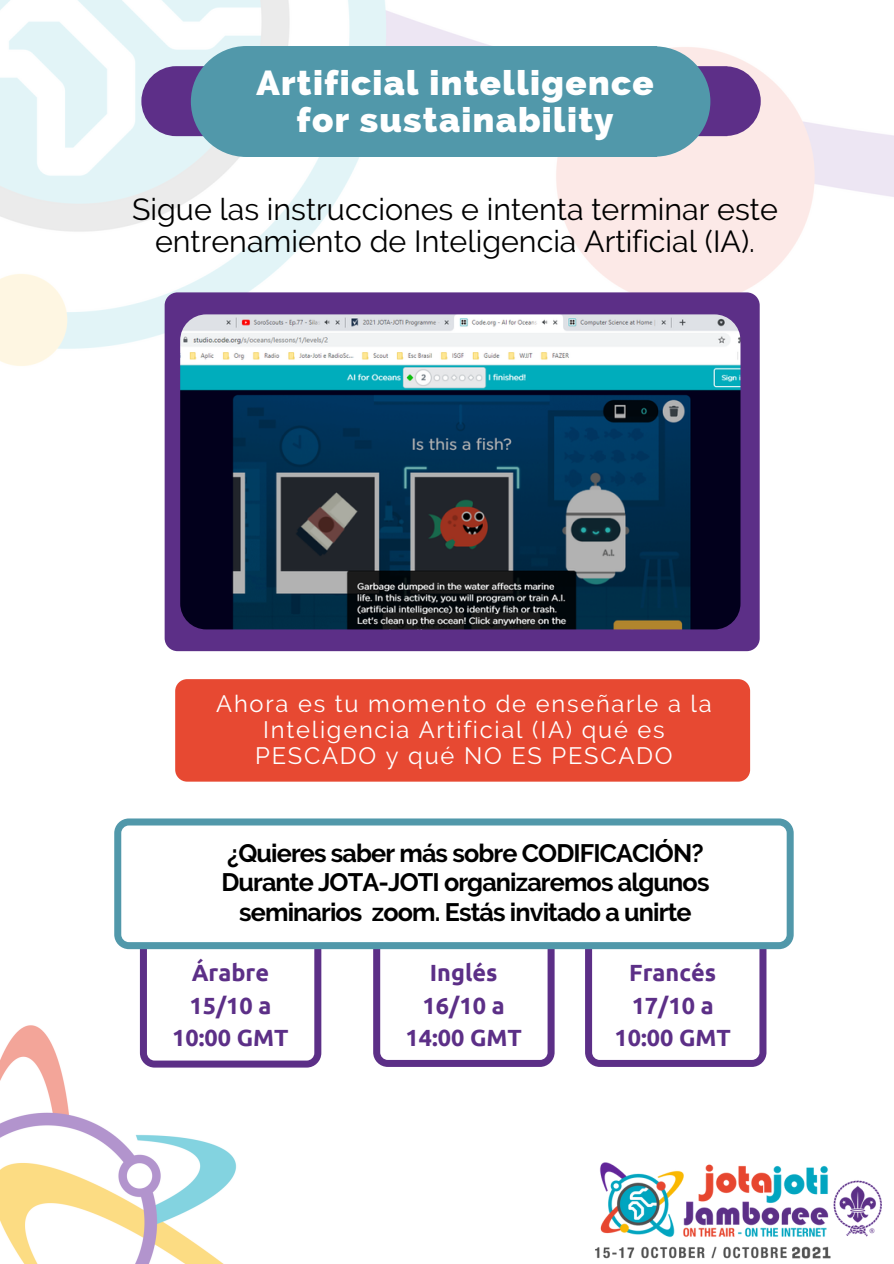
<style>
.page{position:relative;width:894px;height:1264px;background:#fff}
.page>*{position:absolute;margin:0;border:0;box-sizing:border-box;transform-origin:0 0}
.t1{font:800 34.8px/36.3px "Raleway";letter-spacing:.04em;color:#fff;text-align:center}
.t2{font:30.45px/31.5px "Raleway";color:#000;text-align:center}
.t3{font:700 25.2px/29.2px "Raleway";letter-spacing:-.035em;color:#000;text-align:center}
.t4{font:23.7px/26.2px "Raleway";letter-spacing:.075em;color:#fff;text-align:center}
.t5{font:700 23.4px/32.7px "Ubuntu";color:#5c2f87;text-align:center}
</style>
<div class="page">
<img style="left:595px;top:1162px;width:287px;height:97px">
<img style="left:0;top:0;width:893px;height:386px">
<div style="left:141px;top:66px;width:619px;height:70px;background:#5d2f88;border-radius:35px"></div>
<img style="left:0;top:1023px;width:256px;height:240px">
<div style="left:165px;top:292px;width:594px;height:359px;background:#5c2f87"></div>
<img style="left:180px;top:314px;width:560px;height:315px;border-radius:26px">
<div style="left:191px;top:46px;width:519px;height:111px;background:#5198aa;border-radius:55px"></div>
<div style="left:175px;top:679px;width:575px;height:102px;background:#e74932"></div>
<svg style="left:140px;top:949px;width:181px;height:118px"></svg>
<svg style="left:373px;top:949px;width:181px;height:117px"></svg>
<svg style="left:585px;top:949px;width:181px;height:117px"></svg>
<svg style="left:114px;top:818px;width:679px;height:131px"></svg>
<p class="t1" style="left:256px;top:65px;width:398px">Artificial intelligence for sustainability</p>
<p class="t2" style="left:132px;top:194px;width:647px">Sigue las instrucciones e intenta terminar este entrenamiento de Inteligencia Artificial (IA).</p>
<p class="t4" style="left:216px;top:690px;width:497px">Ahora es tu momento de enseñarle a la<br>Inteligencia Artificial (IA) qué es<br>PESCADO y qué NO ES PESCADO</p>
<p class="t3" style="left:227px;top:838px;width:478px">¿Quieres saber más sobre CODIFICACIÓN?</p>
<p class="t3" style="left:221px;top:867px;width:489px">Durante JOTA-JOTI organizaremos algunos seminarios zoom. Estás invitado a unirte</p>
<p class="t5" style="left:192px;top:955px;width:79px">Árabre</p>
<p class="t5" style="left:172px;top:988px;width:118px">15/10 a<br>10:00 GMT</p>
<p class="t5" style="left:405px;top:955px;width:118px">Inglés<br>16/10 a<br>14:00 GMT</p>
<p class="t5" style="left:629px;top:955px;width:88px">Francés</p>
<p class="t5" style="left:614px;top:988px;width:118px">17/10 a<br>10:00 GMT</p>
</div>
